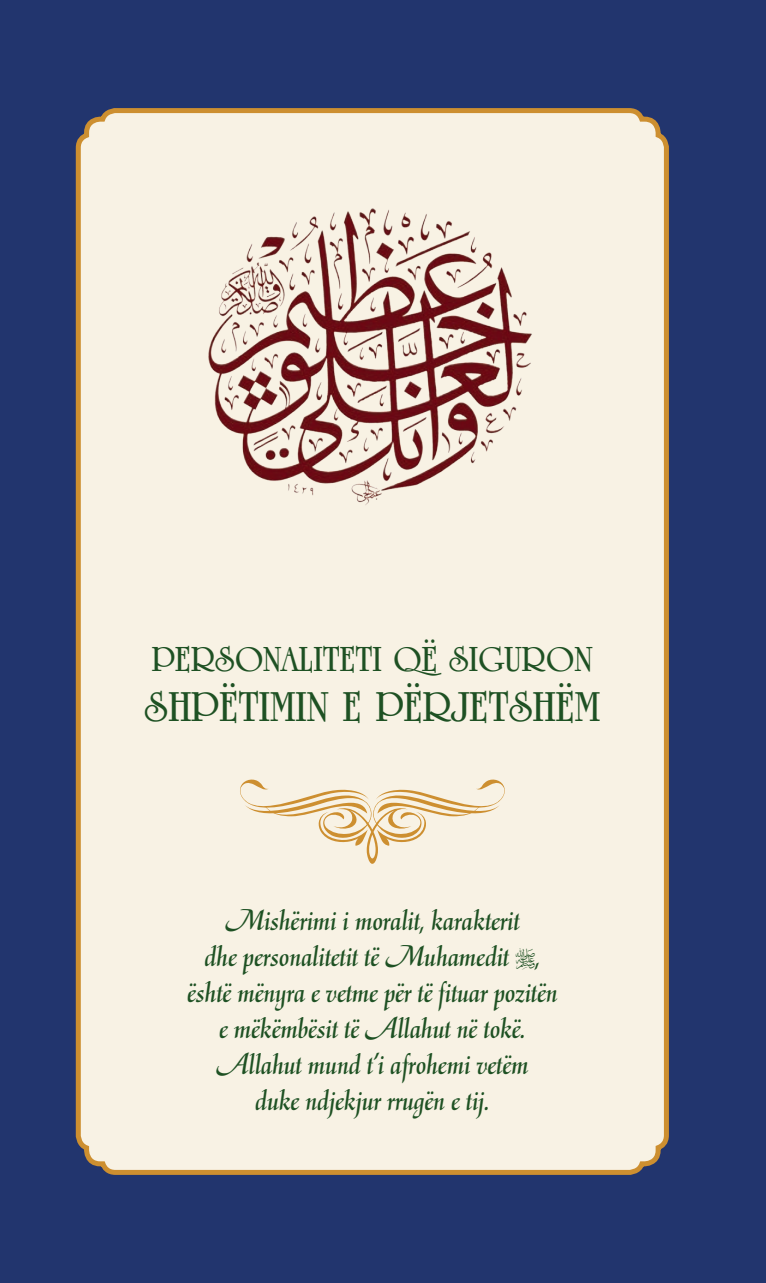
<style>
.page{position:relative;width:766px;height:1283px;background:#fff}
.page>*{position:absolute;margin:0;border:0;box-sizing:border-box;transform-origin:0 0}
.ara_başlık{font:700 45px "University Roman BT";color:#1e5123}
.ara_başlık-2{font:700 37.5px "University Roman BT";color:#1e5123}
.t1{font:italic 30px/36px "El Turco";color:#1e5123;text-align:center}
.s1{font-family:"AGA Arabesque ERKAM";font-style:normal;font-size:27.5px}
</style>
<div class="page">
<div style="left:0;top:0;width:765px;height:1283px;background:#22356e"></div>
<div style="left:75px;top:108px;width:594px;height:1067px;background:#f8f2e4"></div>
<svg style="left:239px;top:777px;width:266px;height:90px;background:#f2e5cc"></svg>
<img style="left:166px;top:172px;width:412px;height:359px">
<p class="ara_başlık-2" style="left:152px;top:636px;width:442px">PERSONALITETI QË SIGURON</p>
<p class="ara_başlık" style="left:144px;top:679px;width:457px">SHPËTIMIN E PËRJETSHËM</p>
<p class="t1" style="left:187px;top:903px;width:371px">Mishërimi i moralit, karakterit<br>dhe personalitetit të Muhamedit <span class="s1">r</span>, është mënyra e vetme për të fituar pozitën e mëkëmbësit të Allahut në tokë.<br>Allahut mund t’i afrohemi vetëm<br>duke ndjekjur rrugën e tij.</p>
</div>
